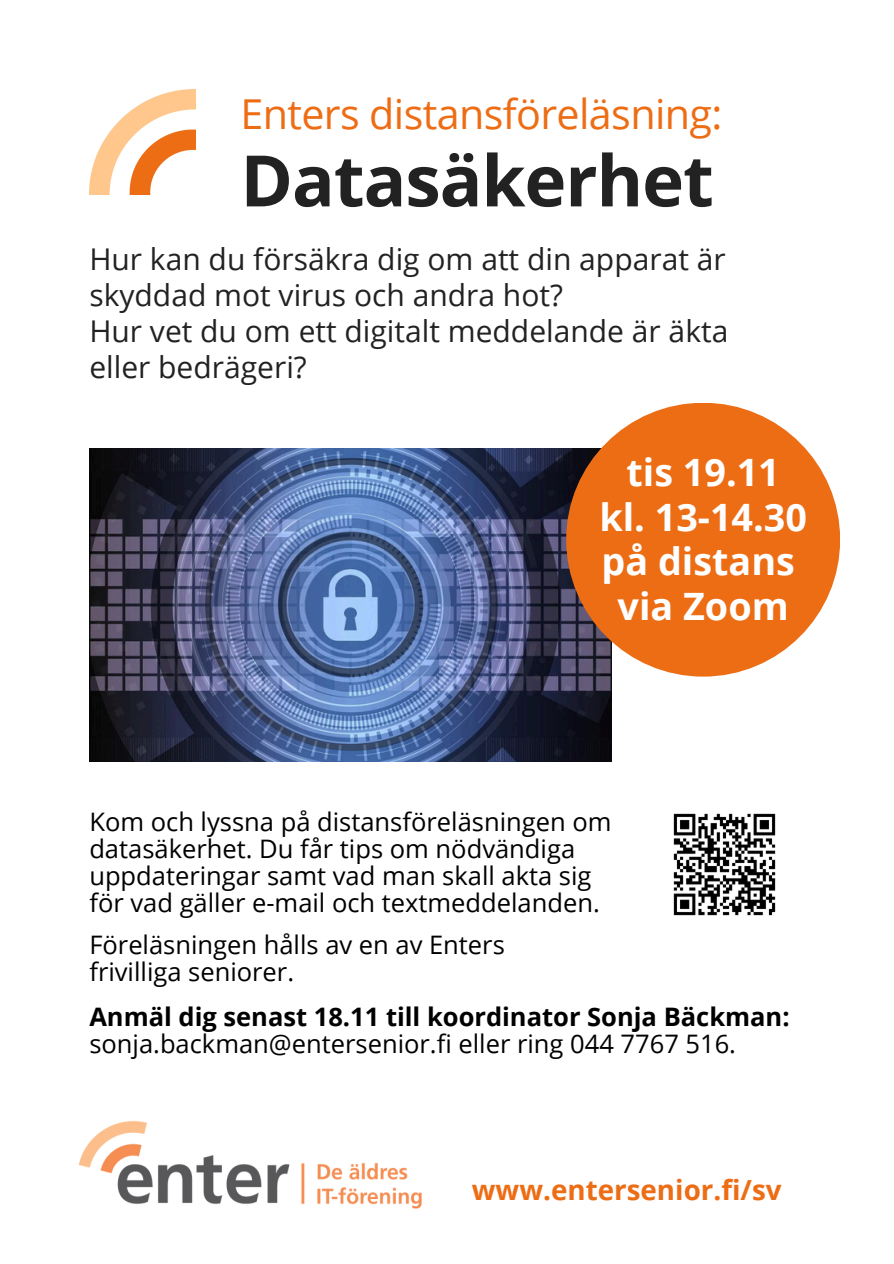
<style>
.page{position:relative;width:894px;height:1264px;background:#fff}
.page>*{position:absolute;margin:0;border:0;box-sizing:border-box;transform-origin:0 0}
.t1{font:700 70.95px "Open Sans";letter-spacing:-.015em;color:#222}
.t2{font:41.25px "Open Sans";letter-spacing:-.015em;color:#ed6d15}
.t3{font:700 37.65px/44.5px "Open Sans";color:#fff;text-align:center}
.t4{font:30px/36px "Open Sans";color:#222}
.t5{font:700 27.75px "Open Sans";color:#ed6d15}
.t6{font:25.5px/27px "Open Sans";color:#000}
.s1{font-weight:700}
</style>
<div class="page">
<img style="left:89px;top:89px;width:106px;height:105px">
<img style="left:89px;top:448px;width:522px;height:313px">
<img style="left:78px;top:1121px;width:344px;height:88px">
<img style="left:673px;top:813px;width:103px;height:103px">
<div style="left:566px;top:403px;width:273px;height:273px;background:#ed6d15;border-radius:50%"></div>
<p class="t2" style="left:240px;top:85px;width:483px">Enters distansföreläsning:</p>
<p class="t1" style="left:240px;top:131px;width:475px">Datasäkerhet</p>
<p class="t4" style="left:89px;top:241px;width:640px">Hur kan du försäkra dig om att din apparat är skyddad mot virus och andra hot?<br>Hur vet du om ett digitalt meddelande är äkta eller bedrägeri?</p>
<p class="t3" style="left:599px;top:449px;width:209px">tis 19.11 kl. 13-14.30 på distans via Zoom</p>
<p class="t6" style="left:89px;top:808px;width:523px">Kom och lyssna på distansföreläsningen om datasäkerhet. Du får tips om nödvändiga uppdateringar samt vad man skall akta sig för vad gäller e-mail och textmeddelanden.</p>
<p class="t6" style="left:89px;top:930px;width:417px">Föreläsningen hålls av en av Enters</p>
<p class="t6" style="left:89px;top:957px;width:206px">frivilliga seniorer.</p>
<h3 class="t6" style="left:89px;top:1002px;width:701px"><span class="s1">Anmäl dig senast 18.11 till koordinator Sonja Bäckman: </span>sonja.backman@entersenior.fi eller ring 044 7767 516.</h3>
<p class="t5" style="left:471px;top:1170px;width:311px">www.entersenior.fi/sv</p>
</div>
